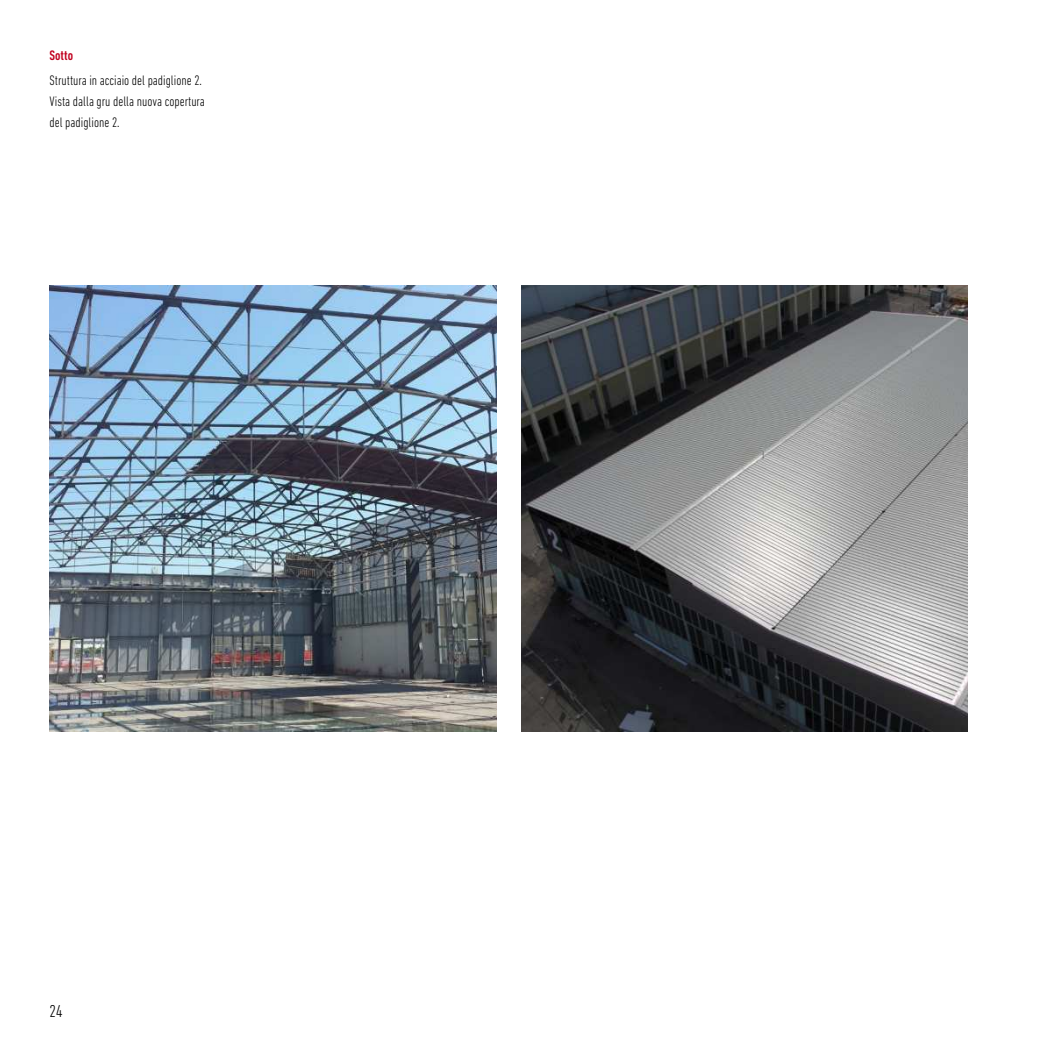
<style>
.page{position:relative;width:1042px;height:1042px;background:#fff}
.page>*{position:absolute;margin:0;border:0;box-sizing:border-box;transform-origin:0 0}
.t1{font:300 condensed 17.5px "DIN Next LT Pro";color:#000}
.t2{font:300 condensed 14px/21px "DIN Next LT Pro";color:#000}
.t3{font:500 condensed 14px "DIN Next LT Pro";color:#c1001f}
</style>
<div class="page">
<img style="left:521px;top:285px;width:446px;height:447px">
<img style="left:50px;top:285px;width:446px;height:447px">
<p class="t3" style="left:50px;top:50px;width:25px">Sotto</p>
<p class="t2" style="left:50px;top:70px;width:157px">Struttura in acciaio del padiglione 2.<br>Vista dalla gru della nuova copertura del padiglione 2.</p>
<p class="t1" style="left:50px;top:1004px;width:14px">24</p>
</div>
